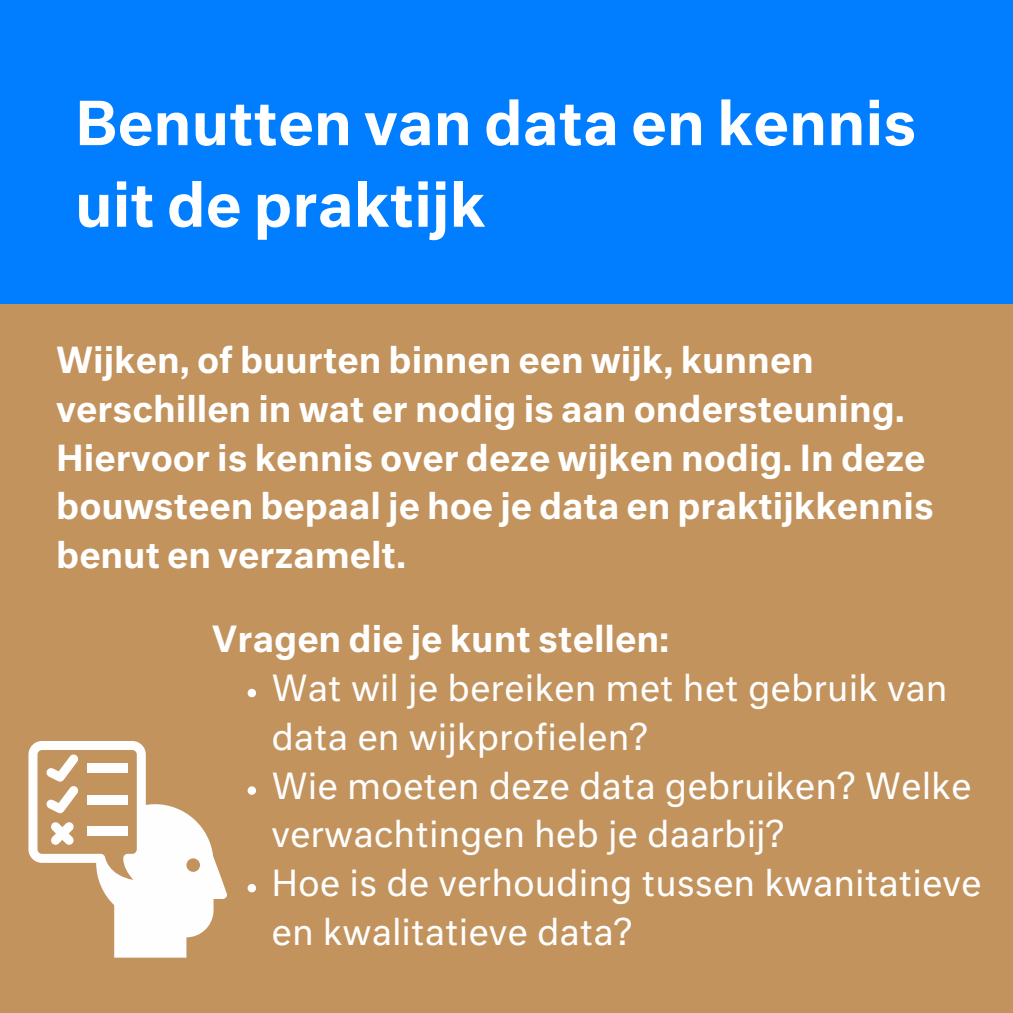
<style>
.page{position:relative;width:1013px;height:1013px;background:#fff}
.page>*{position:absolute;margin:0;border:0;box-sizing:border-box;transform-origin:0 0}
.t1{font:500 58.75px/81.5px "Neutral";color:#fff}
.t2{font:35px/48.8px "Neutral";color:#fefefe}
.t3{font:500 35px "Neutral";color:#fefefe}
.t4{font:500 34.88px/48.8px "Neutral";color:#fff}
</style>
<div class="page">
<div style="left:0;top:0;width:1012px;height:1012px;background:#c3935d"></div>
<div style="left:0;top:0;width:1012px;height:304px;background:#007eff"></div>
<svg style="left:28px;top:741px;width:199px;height:216px"></svg>
<div style="left:87px;top:763px;width:41px;height:9px;background:#fefefe"></div>
<div style="left:87px;top:795px;width:41px;height:9px;background:#fefefe"></div>
<div style="left:87px;top:826px;width:41px;height:9px;background:#fefefe"></div>
<svg style="left:46px;top:754px;width:33px;height:59px"></svg>
<svg style="left:51px;top:821px;width:23px;height:23px"></svg>
<svg style="left:248px;top:688px;width:8px;height:9px"></svg>
<svg style="left:248px;top:786px;width:8px;height:8px"></svg>
<svg style="left:248px;top:884px;width:8px;height:8px"></svg>
<h1 class="t1" style="left:75px;top:88px;width:843px">Benutten van data en kennis uit de praktijk</h1>
<h2 class="t4" style="left:56px;top:339px;width:879px">Wijken, of buurten binnen een wijk, kunnen verschillen in wat er nodig is aan ondersteuning.<br>Hiervoor is kennis over deze wijken nodig. In deze bouwsteen bepaal je hoe je data en praktijkkennis benut en verzamelt.</h2>
<h2 class="t3" style="left:212px;top:625px;width:459px">Vragen die je kunt stellen:</h2>
<p class="t2" style="left:271px;top:667px;width:677px">Wat wil je bereiken met het gebruik van data en wijkprofielen?</p>
<p class="t2" style="left:271px;top:764px;width:701px">Wie moeten deze data gebruiken? Welke verwachtingen heb je daarbij?</p>
<p class="t2" style="left:271px;top:862px;width:711px">Hoe is de verhouding tussen kwanitatieve en kwalitatieve data?</p>
</div>
